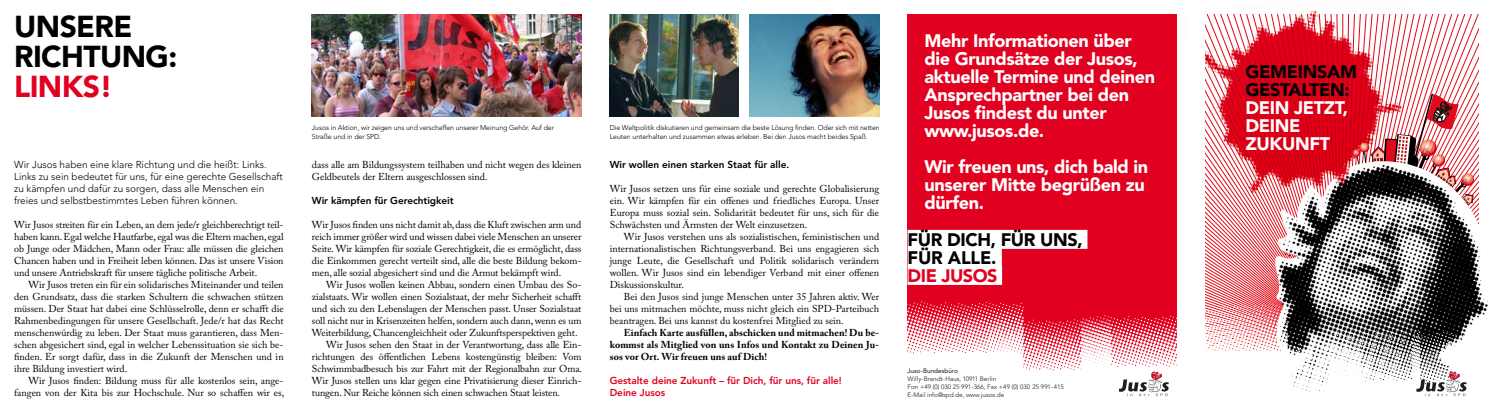
<style>
.page{position:relative;width:1489px;height:420px;background:#fff}
.page>*{position:absolute;margin:0;border:0;box-sizing:border-box;transform-origin:0 0}
.t1{font:900 30px/30px "Avenir";letter-spacing:-.02em;color:#000}
.t2{font:900 30px "Avenir";color:#e20020}
.t3{font:900 18px/18px "Avenir";letter-spacing:-.02em;color:#fff}
.t4{font:900 18px/18px "Avenir";letter-spacing:-.02em;color:#000}
.t5{font:900 18px "Avenir";letter-spacing:-.025em;color:#e20020}
.t6{font:10px/12px "Adobe Caslon Pro";letter-spacing:-.01em;color:#000;text-align:justify}
.t7{font:300 10px/12px "Avenir";color:#000}
.t8{font:700 10px/12px "Adobe Caslon Pro";letter-spacing:.005em;color:#000;text-align:justify}
.t9{font:800 10px "Avenir";letter-spacing:-.005em;color:#000}
.t10{font:800 10px/12px "Avenir";letter-spacing:-.005em;color:#e20020}
.t11{font:300 7px/9px "Avenir";letter-spacing:-.01em;color:#000}
.t12{font:300 6.4px/7.7px "Avenir";color:#171412}
.t13{font:6.4px "Avenir";color:#171412}
</style>
<div class="page">
<svg style="left:1205px;top:14px;width:273px;height:337px"></svg>
<img style="left:1205px;top:10px;width:223px;height:210px">
<svg style="left:1351px;top:93px;width:128px;height:34px"></svg>
<img style="left:1256px;top:127px;width:232px;height:267px">
<svg style="left:907px;top:14px;width:269px;height:357px;fill:#e20020"></svg>
<img style="left:989px;top:318px;width:122px;height:8px">
<img style="left:907px;top:301px;width:116px;height:7px">
<img style="left:1082px;top:315px;width:124px;height:7px">
<svg style="left:1119px;top:371px;width:49px;height:25px"></svg>
<img style="left:1272px;top:341px;width:89px;height:9px">
<img style="left:1205px;top:303px;width:81px;height:7px">
<img style="left:1411px;top:332px;width:76px;height:8px">
<img style="left:1329px;top:329px;width:90px;height:8px">
<img style="left:312px;top:14px;width:269px;height:103px">
<img style="left:609px;top:14px;width:130px;height:103px">
<img style="left:749px;top:14px;width:130px;height:103px">
<div style="left:907px;top:230px;width:180px;height:19px;background:#fff"></div>
<div style="left:907px;top:248px;width:94px;height:19px;background:#fff"></div>
<div style="left:907px;top:266px;width:95px;height:19px;background:#fff"></div>
<svg style="left:1341px;top:348px;width:137px;height:49px"></svg>
<div style="left:1187px;top:1px;width:17px;height:400px;background:#fff"></div>
<h1 class="t1" style="left:14px;top:11px;width:164px">Unsere<br>Richtung:</h1>
<h1 class="t2" style="left:14px;top:68px;width:100px">Links!</h1>
<p class="t7" style="left:14px;top:158px;width:270px">Wir Jusos haben eine klare Richtung und die heißt: Links.<br>Links zu sein bedeutet für uns, für eine gerechte Gesellschaft zu kämpfen und dafür zu sorgen, dass alle Menschen ein freies und selbstbestimmtes Leben führen können.</p>
<p class="t6" style="left:14px;top:218px;width:271px">Wir Jusos streiten für ein Leben, an dem jede/r gleichberechtigt teil&shy;haben kann. Egal welche Hautfarbe, egal was die Eltern machen, egal ob Junge oder Mädchen, Mann oder Frau: alle müssen die gleichen Chancen haben und in Freiheit leben können. Das ist unsere Vision und unsere Antriebskraft für unsere tägliche politische Arbeit.</p>
<p class="t6" style="left:14px;top:278px;width:271px;text-indent:14px">Wir Jusos treten ein für ein solidarisches Miteinander und teilen den Grundsatz, dass die starken Schultern die schwachen stützen müssen. Der Staat hat dabei eine Schlüsselrolle, denn er schafft die Rahmenbedingungen für unsere Gesellschaft. Jede/r hat das Recht menschenwürdig zu leben. Der Staat muss garantieren, dass Men&shy;schen abgesichert sind, egal in welcher Lebenssituation sie sich be&shy;finden. Er sorgt dafür, dass in die Zukunft der Menschen und in ihre Bildung investiert wird.</p>
<p class="t6" style="left:14px;top:374px;width:271px;text-align:right">Wir Jusos finden: Bildung muss für alle kostenlos sein, ange&shy;fangen von der Kita bis zur Hochschule. Nur so schaffen wir es,</p>
<p class="t11" style="left:312px;top:123px;width:243px">Jusos in Aktion, wir zeigen uns und verschaffen unserer Meinung Gehör. Auf der<br>Straße und in der SPD.</p>
<p class="t11" style="left:609px;top:123px;width:271px">Die Weltpolitik diskutieren und gemeinsam die beste Lösung finden. Oder sich mit netten<br>Leuten unterhalten und zusammen etwas erleben. Bei den Jusos macht beides Spaß.</p>
<p class="t6" style="left:312px;top:158px;width:271px">dass alle am Bildungssystem teilhaben und nicht wegen des kleinen<br>Geldbeutels der Eltern ausgeschlossen sind.</p>
<p class="t9" style="left:312px;top:194px;width:143px">Wir kämpfen für Gerechtigkeit</p>
<p class="t6" style="left:312px;top:218px;width:271px">Wir Jusos finden uns nicht damit ab, dass die Kluft zwischen arm und reich immer größer wird und wissen dabei viele Menschen an unserer Seite. Wir kämpfen für soziale Gerechtigkeit, die es ermöglicht, dass die Einkommen gerecht verteilt sind, alle die beste Bildung bekom&shy;men, alle sozial abgesichert sind und die Armut bekämpft wird.</p>
<p class="t6" style="left:326px;top:278px;width:257px">Wir Jusos wollen keinen Abbau, sondern einen Umbau des So-</p>
<p class="t6" style="left:312px;top:290px;width:271px">zialstaats. Wir wollen einen Sozialstaat, der mehr Sicherheit schafft</p>
<p class="t6" style="left:312px;top:302px;width:271px">und sich zu den Lebenslagen der Menschen passt. Unser Sozialstaat</p>
<p class="t6" style="left:312px;top:314px;width:271px">soll nicht nur in Krisenzeiten helfen, sondern auch dann, wenn es um</p>
<p class="t6" style="left:312px;top:326px;width:267px">Weiterbildung, Chancengleichheit oder Zukunftsperspektiven geht.</p>
<p class="t6" style="left:326px;top:338px;width:257px">Wir Jusos sehen den Staat in der Verantwortung, dass alle Ein-</p>
<p class="t6" style="left:312px;top:350px;width:271px">richtungen des öffentlichen Lebens kostengünstig bleiben: Vom</p>
<p class="t6" style="left:312px;top:362px;width:271px">Schwimmbadbesuch bis zur Fahrt mit der Regionalbahn zur Oma.</p>
<p class="t6" style="left:312px;top:374px;width:271px">Wir Jusos stellen uns klar gegen eine Privatisierung dieser Einrich-</p>
<p class="t6" style="left:312px;top:386px;width:250px">tungen. Nur Reiche können sich einen schwachen Staat leisten.</p>
<p class="t9" style="left:609px;top:158px;width:181px">Wir wollen einen starken Staat für alle.</p>
<p class="t6" style="left:609px;top:182px;width:271px">Wir Jusos setzen uns für eine soziale und gerechte Globalisierung ein. Wir kämpfen für ein offenes und friedliches Europa. Unser Europa muss sozial sein. Solidarität bedeutet für uns, sich für die Schwächsten und Ärmsten der Welt einzusetzen.</p>
<p class="t6" style="left:609px;top:230px;width:271px;text-indent:14px">Wir Jusos verstehen uns als sozialistischen, feministischen und internationalistischen Richtungsverband. Bei uns engagieren sich junge Leute, die Gesellschaft und Politik solidarisch verändern wollen. Wir Jusos sind ein lebendiger Verband mit einer offenen Diskussionskultur.</p>
<p class="t6" style="left:609px;top:290px;width:271px;text-indent:14px">Bei den Jusos sind junge Menschen unter 35 Jahren aktiv. Wer bei uns mitmachen möchte, muss nicht gleich ein SPD-Parteibuch beantragen. Bei uns kannst du kostenfrei Mitglied zu sein.</p>
<p class="t8" style="left:609px;top:326px;width:271px;text-indent:14px">Einfach Karte ausfüllen, abschicken und mitmachen! Du be&shy;kommst als Mitglied von uns Infos und Kontakt zu Deinen Ju&shy;sos vor Ort. Wir freuen uns auf Dich!</p>
<p class="t10" style="left:609px;top:374px;width:234px">Gestalte deine Zukunft – für Dich, für uns, für alle!<br>Deine Jusos</p>
<h2 class="t3" style="left:924px;top:31px;width:232px">Mehr Informationen über die Grundsätze der Jusos, aktuelle Termine und deinen<br>Ansprechpartner bei den<br>Jusos findest du unter www.jusos.de.</h2>
<h2 class="t3" style="left:924px;top:157px;width:225px">Wir freuen uns, dich bald in unserer Mitte begrüßen zu dürfen.</h2>
<h2 class="t4" style="left:907px;top:231px;width:177px">Für dich, für uns, für alle.</h2>
<h2 class="t5" style="left:907px;top:265px;width:92px">Die Jusos</h2>
<p class="t13" style="left:907px;top:367px;width:52px">Juso-Bundesbüro</p>
<p class="t12" style="left:907px;top:375px;width:158px">Willy-Brandt-Haus, 10911 Berlin<br>Fon +49 (0) 030 25 991-366, Fax +49 (0) 030 25 991-415<br>E-Mail info@spd.de, www.jusos.de</p>
<h2 class="t4" style="left:1245px;top:63px;width:113px">Gemeinsam gestalten:</h2>
<h2 class="t3" style="left:1245px;top:99px;width:104px">Dein jetzt, deine<br>Zukunft</h2>
</div>
